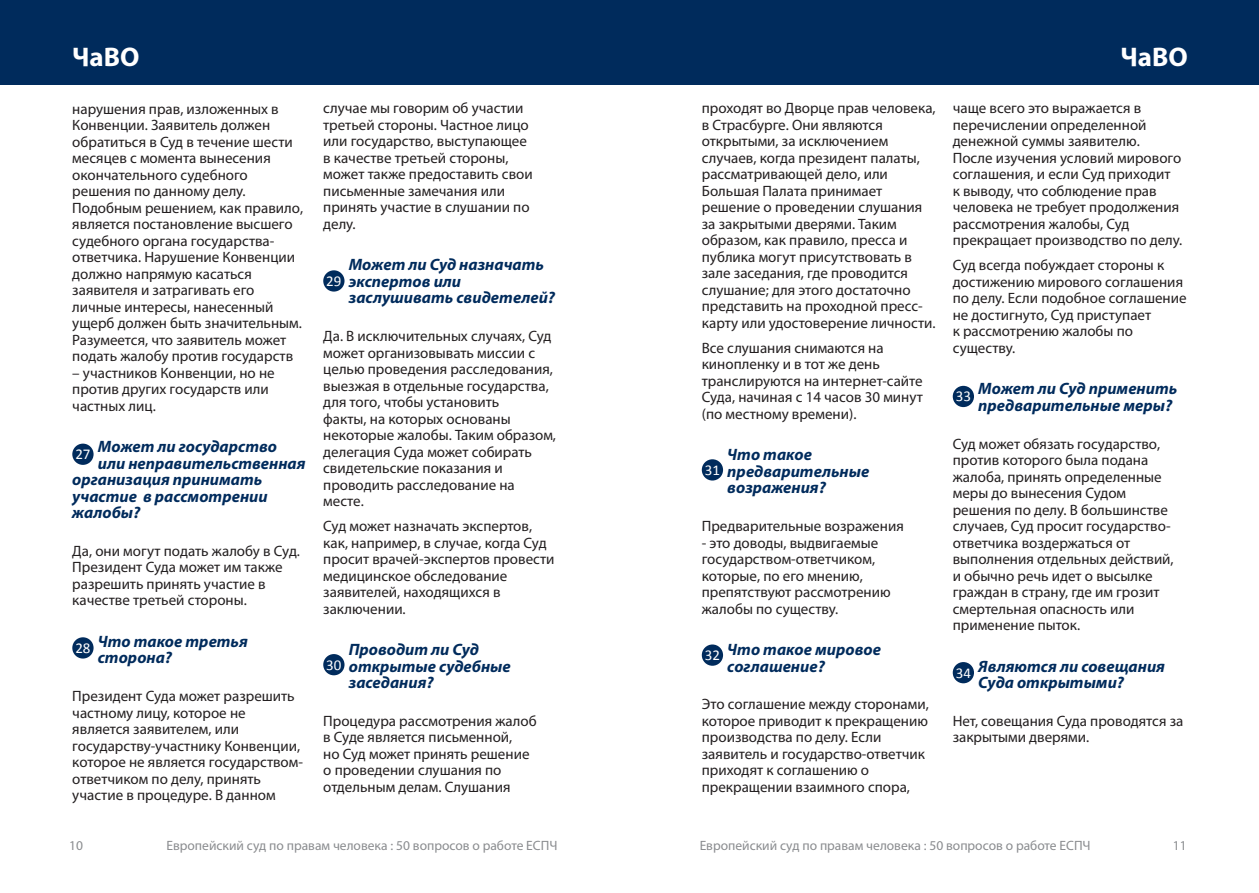
<style>
.page{position:relative;width:1259px;height:893px;background:#fff}
.page>*{position:absolute;margin:0;border:0;box-sizing:border-box;transform-origin:0 0}
.t1{font:700 27px "Myriad Pro";color:#fff}
.FAQ_-_Question{font:italic 700 16.5px/16.5px "Myriad Pro";color:#002b5c}
.FAQ_-_Texte{font:15px/16.5px "Myriad Pro";color:#231f20}
.t2{font:15px "Calibri";color:#fff}
.t3{font:13.5px "Myriad Pro";color:#8a8c8f}
.s1{font-family:"Calibri";font-weight:400;font-style:normal;font-size:15px;color:#fff}
</style>
<div class="page">
<div style="left:0;top:0;width:1259px;height:85px;background:#002b5c"></div>
<div style="left:72px;top:444px;width:22px;height:21px;background:#002b5c;border-radius:50%"></div>
<div style="left:72px;top:637px;width:22px;height:22px;background:#002b5c;border-radius:50%"></div>
<div style="left:323px;top:270px;width:21px;height:22px;background:#002b5c;border-radius:50%"></div>
<div style="left:323px;top:654px;width:21px;height:21px;background:#002b5c;border-radius:50%"></div>
<div style="left:702px;top:459px;width:21px;height:22px;background:#002b5c;border-radius:50%"></div>
<div style="left:702px;top:644px;width:21px;height:22px;background:#002b5c;border-radius:50%"></div>
<div style="left:952px;top:386px;width:22px;height:21px;background:#002b5c;border-radius:50%"></div>
<div style="left:952px;top:662px;width:22px;height:21px;background:#002b5c;border-radius:50%"></div>
<h1 class="t1" style="left:72px;top:39px;width:69px">ЧаВО</h1>
<h1 class="t1" style="left:1120px;top:39px;width:69px">ЧаВО</h1>
<p class="FAQ_-_Texte" style="left:72px;top:100px;width:232px">нарушения прав, изложенных в<br>Конвенции. Заявитель должен обратиться в Суд в течение шести месяцев с момента вынесения окончательного судебного решения по данному делу.<br>Подобным решением, как правило, является постановление высшего судебного органа государства&shy;ответчика. Нарушение Конвенции должно напрямую касаться заявителя и затрагивать его личные интересы, нанесенный ущерб должен быть значительным.<br>Разумеется, что заявитель может подать жалобу против государств</p>
<p class="FAQ_-_Texte" style="left:72px;top:364px;width:204px">– участников Конвенции, но не против других государств или частных лиц.</p>
<p class="t2" style="left:75px;top:445px;width:17px">27</p>
<p class="FAQ_-_Question" style="left:98px;top:438px;width:181px">Может ли государство</p>
<p class="FAQ_-_Question" style="left:98px;top:454px;width:209px">или неправительственная</p>
<p class="FAQ_-_Question" style="left:72px;top:471px;width:192px">организация принимать</p>
<p class="FAQ_-_Question" style="left:72px;top:487px;width:197px">участие в рассмотрении</p>
<p class="FAQ_-_Question" style="left:72px;top:504px;width:70px">жалобы?</p>
<p class="FAQ_-_Texte" style="left:72px;top:542px;width:229px">Да, они могут подать жалобу в Суд.<br>Президент Суда может им также разрешить принять участие в качестве третьей стороны.</p>
<p class="t2" style="left:75px;top:638px;width:17px">28</p>
<p class="FAQ_-_Question" style="left:98px;top:633px;width:152px">Что такое третья сторона?</p>
<p class="FAQ_-_Texte" style="left:72px;top:688px;width:232px">Президент Суда может разрешить частному лицу, которое не является заявителем, или государству-участнику Конвенции, которое не является государством&shy;ответчиком по делу, принять участие в процедуре. В данном</p>
<p class="FAQ_-_Texte" style="left:323px;top:100px;width:211px">случае мы говорим об участии третьей стороны. Частное лицо или государство, выступающее в качестве третьей стороны, может также предоставить свои письменные замечания или принять участие в слушании по делу.</p>
<p class="FAQ_-_Question" style="left:349px;top:256px;width:197px">Может ли Суд назначать</p>
<p class="FAQ_-_Question" style="left:326px;top:272px;width:136px"><span class="s1">29</span> экспертов или</p>
<p class="FAQ_-_Question" style="left:349px;top:289px;width:208px">заслушивать свидетелей?</p>
<p class="FAQ_-_Texte" style="left:323px;top:328px;width:234px">Да. В исключительных случаях, Суд может организовывать миссии с целью проведения расследования, выезжая в отдельные государства, для того, чтобы установить<br>факты, на которых основаны некоторые жалобы. Таким образом, делегация Суда может собирать свидетельские показания и проводить расследование на месте.</p>
<p class="FAQ_-_Texte" style="left:323px;top:518px;width:233px">Суд может назначать экспертов, как, например, в случае, когда Суд просит врачей-экспертов провести медицинское обследование заявителей, находящихся в заключении.</p>
<p class="FAQ_-_Question" style="left:349px;top:641px;width:164px">Проводит ли Суд открытые судебные заседания?</p>
<p class="FAQ_-_Texte" style="left:323px;top:712px;width:215px">Процедура рассмотрения жалоб в Суде является письменной,<br>но Суд может принять решение о проведении слушания по отдельным делам. Слушания</p>
<p class="t2" style="left:326px;top:655px;width:17px">30</p>
<p class="FAQ_-_Texte" style="left:702px;top:100px;width:235px">проходят во Дворце прав человека, в Страсбурге. Они являются открытыми, за исключением случаев, когда президент палаты, рассматривающей дело, или<br>Большая Палата принимает решение о проведении слушания за закрытыми дверями. Таким образом, как правило, пресса и публика могут присутствовать в зале заседания, где проводится слушание; для этого достаточно представить на проходной пресс&shy;карту или удостоверение личности.</p>
<p class="FAQ_-_Texte" style="left:702px;top:339px;width:223px">Все слушания снимаются на кинопленку и в тот же день транслируются на интернет-сайте<br>Суда, начиная с 14 часов 30 минут (по местному времени).</p>
<p class="FAQ_-_Question" style="left:727px;top:446px;width:144px">Что такое предварительные возражения?</p>
<p class="FAQ_-_Texte" style="left:702px;top:518px;width:203px">Предварительные возражения</p>
<p class="FAQ_-_Texte" style="left:702px;top:534px;width:190px">- это доводы, выдвигаемые государством-ответчиком, которые, по его мнению, препятствуют рассмотрению жалобы по существу.</p>
<p class="t2" style="left:705px;top:645px;width:17px">32</p>
<p class="FAQ_-_Question" style="left:727px;top:641px;width:155px">Что такое мировое соглашение?</p>
<p class="FAQ_-_Texte" style="left:702px;top:696px;width:228px">Это соглашение между сторонами, которое приводит к прекращению производства по делу. Если заявитель и государство-ответчик приходят к соглашению о прекращении взаимного спора,</p>
<p class="t2" style="left:705px;top:460px;width:17px">31</p>
<p class="FAQ_-_Texte" style="left:952px;top:100px;width:231px">чаще всего это выражается в перечислении определенной денежной суммы заявителю.<br>После изучения условий мирового соглашения, и если Суд приходит<br>к выводу, что соблюдение прав человека не требует продолжения рассмотрения жалобы, Суд прекращает производство по делу.</p>
<p class="FAQ_-_Texte" style="left:952px;top:257px;width:235px">Суд всегда побуждает стороны к достижению мирового соглашения по делу. Если подобное соглашение не достигнуто, Суд приступает<br>к рассмотрению жалобы по существу.</p>
<p class="t2" style="left:955px;top:387px;width:17px">33</p>
<p class="FAQ_-_Question" style="left:978px;top:380px;width:201px">Может ли Суд применить предварительные меры?</p>
<p class="FAQ_-_Texte" style="left:952px;top:435px;width:222px">Суд может обязать государство, против которого была подана жалоба, принять определенные меры до вынесения Судом решения по делу. В большинстве случаев, Суд просит государство&shy;ответчика воздержаться от выполнения отдельных действий, и обычно речь идет о высылке граждан в страну, где им грозит смертельная опасность или применение пыток.</p>
<p class="t2" style="left:955px;top:663px;width:17px">34</p>
<p class="FAQ_-_Question" style="left:978px;top:657px;width:188px">Являются ли совещания<br>Суда открытыми?</p>
<p class="FAQ_-_Texte" style="left:952px;top:712px;width:232px">Нет, совещания Суда проводятся за закрытыми дверями.</p>
<p class="t3" style="left:69px;top:837px;width:15px">10</p>
<p class="t3" style="left:166px;top:837px;width:392px">Европейский суд по правам человека : 50 вопросов о работе ЕСПЧ</p>
<p class="t3" style="left:699px;top:837px;width:392px">Европейский суд по правам человека : 50 вопросов о работе ЕСПЧ</p>
<p class="t3" style="left:1172px;top:837px;width:15px">11</p>
</div>
